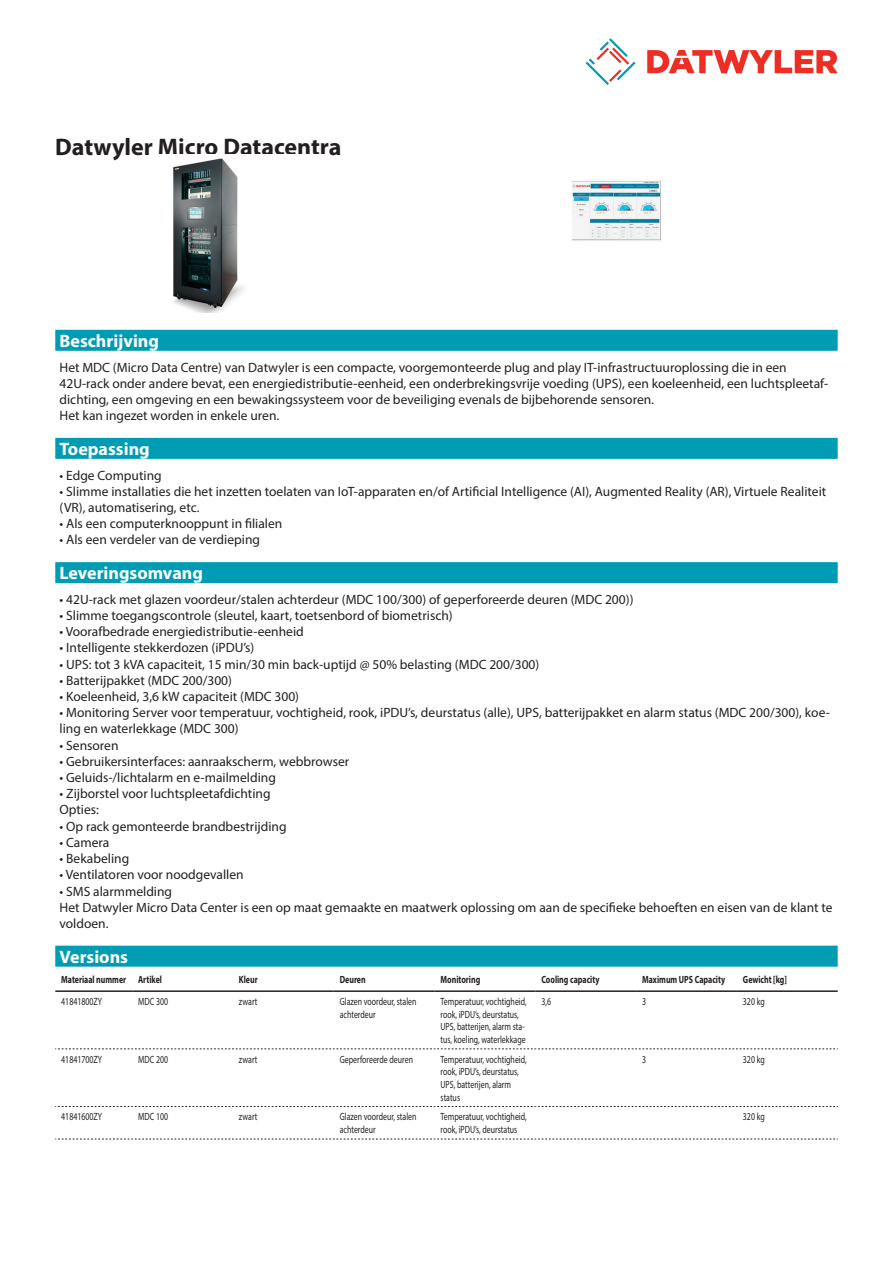
<style>
.page{position:relative;width:893px;height:1263px;background:#fff}
.page>*{position:absolute;margin:0;border:0;box-sizing:border-box;transform-origin:0 0}
.Product_Head{font:700 24px "Myriad Pro";color:#231f20}
.Standard_Head_Proper{font:700 18px "Myriad Pro";color:#fff}
.Standard_text{font:13.5px/16.2px "Myriad Pro";color:#231f20}
.myriadlight{font:10.5px/12.6px "Myriad Pro";color:#231f20;scale:.75 1}
.myriadbold{font:700 10.5px "Myriad Pro";color:#231f20;scale:.75 1}
</style>
<div class="page">
<svg style="left:586px;top:38px;width:49px;height:47px"></svg>
<svg style="left:647px;top:50px;width:191px;height:23px"></svg>
<img style="left:173px;top:158px;width:71px;height:154px">
<img style="left:572px;top:181px;width:90px;height:60px">
<div style="left:55px;top:946px;width:783px;height:21px;background:#009cb3"></div>
<hr style="left:55px;top:990px;width:77px;height:2px;background:#231f20">
<hr style="left:132px;top:990px;width:101px;height:2px;background:#231f20">
<hr style="left:233px;top:990px;width:101px;height:2px;background:#231f20">
<hr style="left:334px;top:990px;width:101px;height:2px;background:#231f20">
<hr style="left:435px;top:990px;width:100px;height:2px;background:#231f20">
<hr style="left:535px;top:990px;width:101px;height:2px;background:#231f20">
<hr style="left:636px;top:990px;width:101px;height:2px;background:#231f20">
<hr style="left:737px;top:990px;width:101px;height:2px;background:#231f20">
<svg style="left:55px;top:1048px;width:783px;height:1px"></svg>
<svg style="left:55px;top:1106px;width:783px;height:1px"></svg>
<svg style="left:55px;top:1139px;width:783px;height:1px"></svg>
<div style="left:55px;top:330px;width:783px;height:21px;background:#009cb3"></div>
<div style="left:55px;top:562px;width:783px;height:21px;background:#009cb3"></div>
<div style="left:55px;top:438px;width:783px;height:21px;background:#009cb3"></div>
<p class="Product_Head" style="left:55px;top:131px;width:288px">Datwyler Micro Datacentra</p>
<p class="Standard_Head_Proper" style="left:60px;top:329px;width:101px">Beschrijving</p>
<p class="Standard_text" style="left:60px;top:359px;width:770px">Het MDC (Micro Data Centre) van Datwyler is een compacte, voorgemonteerde plug and play IT-infrastructuuroplossing die in een 42U-rack onder andere bevat, een energiedistributie-eenheid, een onderbrekingsvrije voeding (UPS), een koeleenheid, een luchtspleetaf&shy;dichting, een omgeving en een bewakingssysteem voor de beveiliging evenals de bijbehorende sensoren.<br>Het kan ingezet worden in enkele uren.</p>
<p class="Standard_Head_Proper" style="left:60px;top:437px;width:92px">Toepassing</p>
<p class="Standard_text" style="left:60px;top:467px;width:104px">• Edge Computing</p>
<p class="Standard_text" style="left:60px;top:483px;width:768px">• Slimme installaties die het inzetten toelaten van IoT-apparaten en/of Artificial Intelligence (AI), Augmented Reality (AR), Virtuele Realiteit (VR), automatisering, etc.</p>
<p class="Standard_text" style="left:60px;top:515px;width:224px">• Als een computerknooppunt in filialen</p>
<p class="Standard_text" style="left:60px;top:531px;width:202px">• Als een verdeler van de verdieping</p>
<p class="Standard_Head_Proper" style="left:60px;top:561px;width:145px">Leveringsomvang</p>
<p class="Standard_text" style="left:60px;top:591px;width:575px">• 42U-rack met glazen voordeur/stalen achterdeur (MDC 100/300) of geperforeerde deuren (MDC 200))</p>
<p class="Standard_text" style="left:60px;top:607px;width:395px">• Slimme toegangscontrole (sleutel, kaart, toetsenbord of biometrisch)</p>
<p class="Standard_text" style="left:60px;top:623px;width:246px">• Voorafbedrade energiedistributie-eenheid</p>
<p class="Standard_text" style="left:60px;top:640px;width:196px">• Intelligente stekkerdozen (iPDU’s)</p>
<p class="Standard_text" style="left:60px;top:656px;width:481px">• UPS: tot 3 kVA capaciteit, 15 min/30 min back-uptijd @ 50% belasting (MDC 200/300)</p>
<p class="Standard_text" style="left:60px;top:672px;width:174px">• Batterijpakket (MDC 200/300)</p>
<p class="Standard_text" style="left:60px;top:688px;width:241px">• Koeleenheid, 3,6 kW capaciteit (MDC 300)</p>
<p class="Standard_text" style="left:60px;top:704px;width:772px">• Monitoring Server voor temperatuur, vochtigheid, rook, iPDU’s, deurstatus (alle), UPS, batterijpakket en alarm status (MDC 200/300), koe&shy;ling en waterlekkage (MDC 300)</p>
<p class="Standard_text" style="left:60px;top:737px;width:60px">• Sensoren</p>
<p class="Standard_text" style="left:60px;top:753px;width:291px">• Gebruikersinterfaces: aanraakscherm, webbrowser</p>
<p class="Standard_text" style="left:60px;top:769px;width:218px">• Geluids-/lichtalarm en e-mailmelding</p>
<p class="Standard_text" style="left:60px;top:785px;width:213px">• Zijborstel voor luchtspleetafdichting<br>Opties:</p>
<p class="Standard_text" style="left:60px;top:818px;width:229px">• Op rack gemonteerde brandbestrijding</p>
<p class="Standard_text" style="left:60px;top:834px;width:51px">• Camera</p>
<p class="Standard_text" style="left:60px;top:850px;width:71px">• Bekabeling</p>
<p class="Standard_text" style="left:60px;top:866px;width:186px">• Ventilatoren voor noodgevallen</p>
<p class="Standard_text" style="left:60px;top:883px;width:775px">• SMS alarmmelding<br>Het Datwyler Micro Data Center is een op maat gemaakte en maatwerk oplossing om aan de specifieke behoeften en eisen van de klant te voldoen.</p>
<p class="Standard_Head_Proper" style="left:60px;top:945px;width:70px">Versions</p>
<p class="myriadbold" style="left:61px;top:972px;width:88px">Materiaal nummer</p>
<p class="myriadbold" style="left:138px;top:972px;width:33px">Artikel</p>
<p class="myriadbold" style="left:239px;top:972px;width:26px">Kleur</p>
<p class="myriadbold" style="left:340px;top:972px;width:36px">Deuren</p>
<p class="myriadbold" style="left:441px;top:972px;width:55px">Monitoring</p>
<p class="myriadbold" style="left:541px;top:972px;width:79px">Cooling capacity</p>
<p class="myriadbold" style="left:642px;top:972px;width:112px">Maximum UPS Capacity</p>
<p class="myriadbold" style="left:743px;top:972px;width:60px">Gewicht [kg]</p>
<p class="myriadlight" style="left:61px;top:995px;width:56px">41841800ZY</p>
<p class="myriadlight" style="left:138px;top:995px;width:41px">MDC 300</p>
<p class="myriadlight" style="left:239px;top:995px;width:26px">zwart</p>
<p class="myriadlight" style="left:340px;top:995px;width:104px">Glazen voordeur, stalen achterdeur</p>
<p class="myriadlight" style="left:441px;top:995px;width:116px">Temperatuur, vochtigheid, rook, iPDU’s, deurstatus,<br>UPS, batterijen, alarm sta&shy;tus, koeling, waterlekkage</p>
<p class="myriadlight" style="left:541px;top:995px;width:14px">3,6</p>
<p class="myriadlight" style="left:642px;top:995px;width:7px">3</p>
<p class="myriadlight" style="left:743px;top:995px;width:31px">320 kg</p>
<p class="myriadlight" style="left:61px;top:1053px;width:56px">41841700ZY</p>
<p class="myriadlight" style="left:138px;top:1053px;width:41px">MDC 200</p>
<p class="myriadlight" style="left:239px;top:1053px;width:26px">zwart</p>
<p class="myriadlight" style="left:340px;top:1053px;width:99px">Geperforeerde deuren</p>
<p class="myriadlight" style="left:441px;top:1053px;width:116px">Temperatuur, vochtigheid, rook, iPDU’s, deurstatus,<br>UPS, batterijen, alarm status</p>
<p class="myriadlight" style="left:642px;top:1053px;width:7px">3</p>
<p class="myriadlight" style="left:743px;top:1053px;width:31px">320 kg</p>
<p class="myriadlight" style="left:61px;top:1110px;width:56px">41841600ZY</p>
<p class="myriadlight" style="left:138px;top:1110px;width:41px">MDC 100</p>
<p class="myriadlight" style="left:239px;top:1110px;width:26px">zwart</p>
<p class="myriadlight" style="left:340px;top:1110px;width:104px">Glazen voordeur, stalen achterdeur</p>
<p class="myriadlight" style="left:441px;top:1110px;width:116px">Temperatuur, vochtigheid, rook, iPDU’s, deurstatus</p>
<p class="myriadlight" style="left:743px;top:1110px;width:31px">320 kg</p>
</div>
